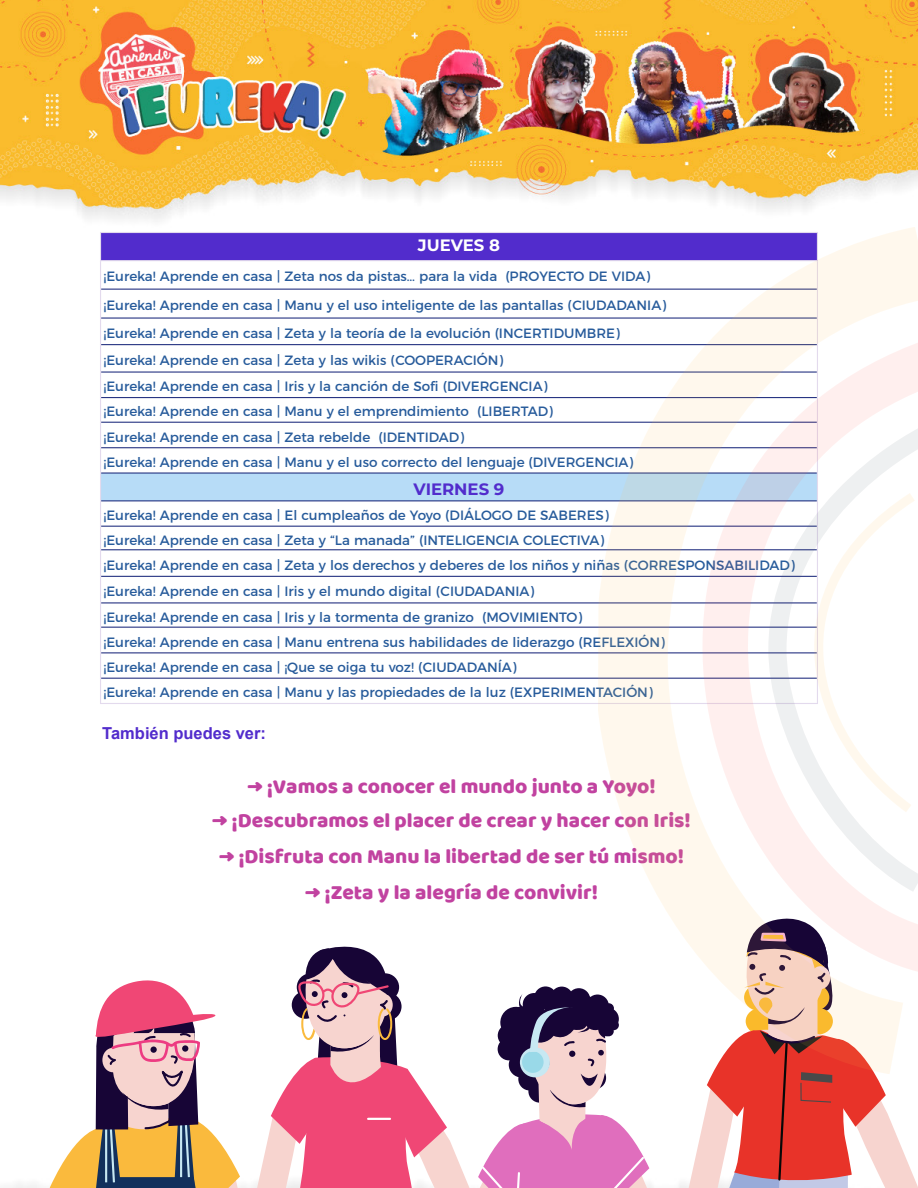
<style>
.page{position:relative;width:918px;height:1188px;background:#fff}
.page>*{position:absolute;margin:0;border:0;box-sizing:border-box;transform-origin:0 0}
.t1{font:21px "Baloo";color:#c142a0}
.t2{font:700 16.5px "Arial";color:#522ccc}
.t3{font:700 16.5px "Montserrat";color:#522ccc}
.t4{font:700 16.5px "Montserrat";color:#fff}
.t5{font:13.5px/27.5px "Montserrat";color:#275b9b}
</style>
<div class="page">
<img style="left:0;top:0;width:918px;height:678px">
<div style="left:101px;top:233px;width:716px;height:28px;background:#522ccc"></div>
<div style="left:101px;top:473px;width:716px;height:28px;background:#b7dcf7"></div>
<hr style="left:101px;top:289px;width:716px;height:1px;background:#283583">
<hr style="left:101px;top:317px;width:716px;height:2px;background:#283583">
<hr style="left:101px;top:344px;width:716px;height:1px;background:#283583">
<hr style="left:101px;top:371px;width:716px;height:2px;background:#283583">
<hr style="left:101px;top:397px;width:716px;height:1px;background:#283583">
<hr style="left:101px;top:422px;width:716px;height:1px;background:#283583">
<hr style="left:101px;top:447px;width:716px;height:1px;background:#283583">
<hr style="left:101px;top:472px;width:716px;height:2px;background:#283583">
<hr style="left:101px;top:500px;width:716px;height:1px;background:#283583">
<hr style="left:101px;top:526px;width:716px;height:1px;background:#283583">
<hr style="left:101px;top:549px;width:716px;height:1px;background:#283583">
<hr style="left:101px;top:576px;width:716px;height:1px;background:#283583">
<hr style="left:101px;top:602px;width:716px;height:1px;background:#283583">
<hr style="left:101px;top:627px;width:716px;height:1px;background:#283583">
<hr style="left:101px;top:652px;width:716px;height:1px;background:#283583">
<hr style="left:101px;top:678px;width:716px;height:1px;background:#283583">
<hr style="left:100px;top:703px;width:718px;height:1px;background:#e3daed">
<hr style="left:100px;top:232px;width:718px;height:1px;background:#e3daed">
<svg style="left:100px;top:233px;width:1px;height:470px"></svg>
<hr style="left:100px;top:260px;width:718px;height:1px;background:#e3daed">
<svg style="left:12px;top:946px;width:906px;height:242px"></svg>
<svg style="left:596px;top:225px;width:322px;height:850px"></svg>
<svg style="left:607px;top:302px;width:311px;height:703px"></svg>
<svg style="left:777px;top:409px;width:141px;height:500px"></svg>
<svg style="left:769px;top:484px;width:149px;height:337px"></svg>
<p class="t4" style="left:418px;top:234px;width:84px">JUEVES 8</p>
<p class="t5" style="left:104px;top:262px;width:564px">¡Eureka! Aprende en casa | Zeta nos da pistas… para la vida (PROYECTO DE VIDA) ¡Eureka! Aprende en casa | Manu y el uso inteligente de las pantallas (CIUDADANIA) ¡Eureka! Aprende en casa | Zeta y la teoría de la evolución (INCERTIDUMBRE) ¡Eureka! Aprende en casa | Zeta y las wikis (COOPERACIÓN)<br>¡Eureka! Aprende en casa | Iris y la canción de Sofi (DIVERGENCIA)</p>
<p class="t5" style="left:104px;top:398px;width:531px;line-height:25.2px">¡Eureka! Aprende en casa | Manu y el emprendimiento (LIBERTAD)<br>¡Eureka! Aprende en casa | Zeta rebelde (IDENTIDAD)<br>¡Eureka! Aprende en casa | Manu y el uso correcto del lenguaje (DIVERGENCIA)</p>
<p class="t3" style="left:414px;top:477px;width:92px">VIERNES 9</p>
<p class="t5" style="left:104px;top:502px;width:693px;line-height:24.8px">¡Eureka! Aprende en casa | El cumpleaños de Yoyo (DIÁLOGO DE SABERES)<br>¡Eureka! Aprende en casa | Zeta y “La manada” (INTELIGENCIA COLECTIVA)<br>¡Eureka! Aprende en casa | Zeta y los derechos y deberes de los niños y niñas (CORRESPONSABILIDAD)</p>
<p class="t5" style="left:104px;top:578px;width:563px;line-height:25.3px">¡Eureka! Aprende en casa | Iris y el mundo digital (CIUDADANIA)<br>¡Eureka! Aprende en casa | Iris y la tormenta de granizo (MOVIMIENTO)<br>¡Eureka! Aprende en casa | Manu entrena sus habilidades de liderazgo (REFLEXIÓN) ¡Eureka! Aprende en casa | ¡Que se oiga tu voz! (CIUDADANÍA)<br>¡Eureka! Aprende en casa | Manu y las propiedades de la luz (EXPERIMENTACIÓN)</p>
<p class="t2" style="left:102px;top:722px;width:165px">También puedes ver:</p>
<h1 class="t1" style="left:247px;top:774px;width:410px">→ ¡Vamos a conocer el mundo junto a Yoyo!</h1>
<h1 class="t1" style="left:212px;top:807px;width:480px">→ ¡Descubramos el placer de crear y hacer con Iris!</h1>
<h1 class="t1" style="left:219px;top:844px;width:467px">→ ¡Disfruta con Manu la libertad de ser tú mismo!</h1>
<h1 class="t1" style="left:305px;top:880px;width:294px">→ ¡Zeta y la alegría de convivir!</h1>
</div>
